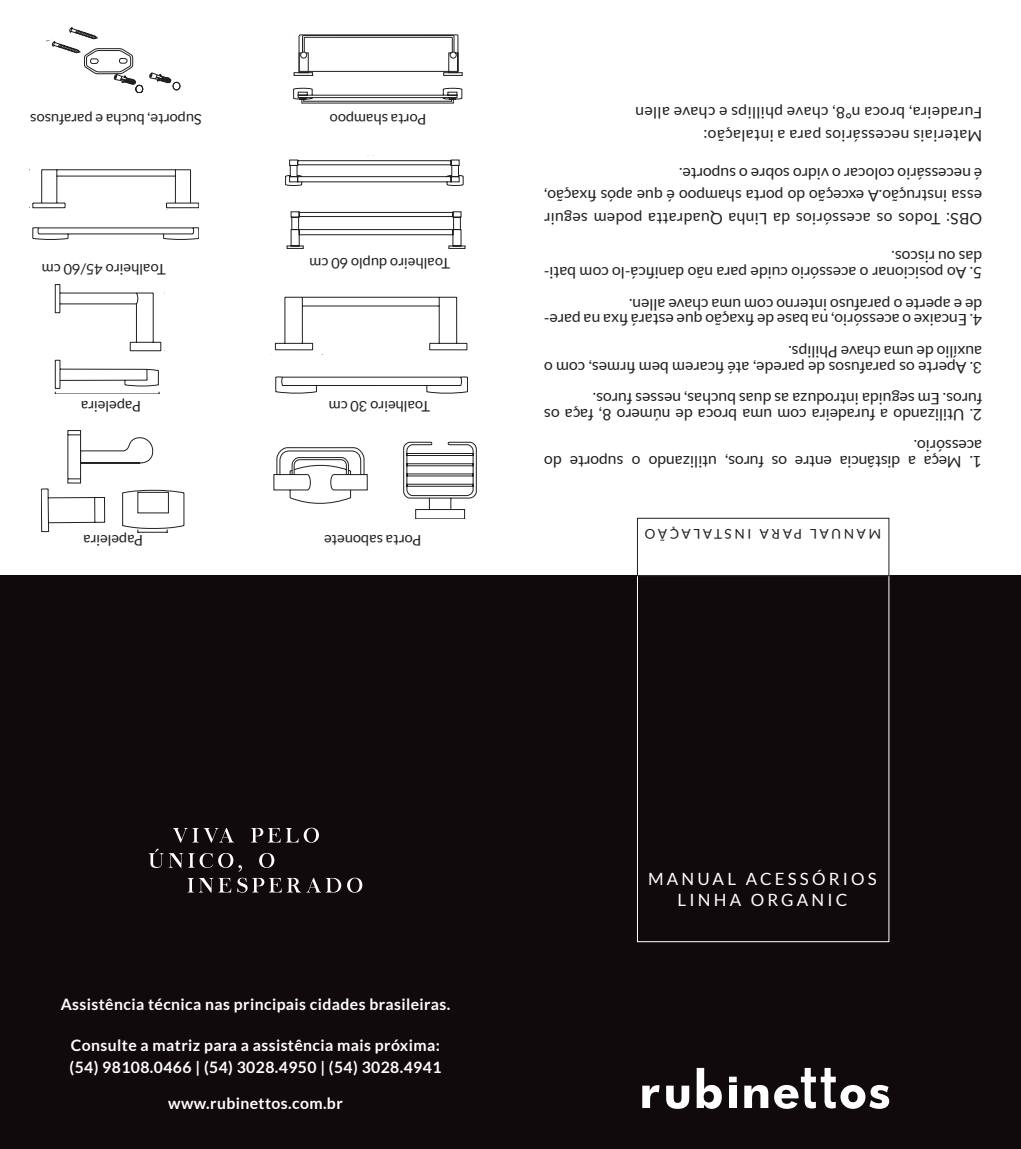
<style>
.page{position:relative;width:1021px;height:1149px;background:#fff}
.page>*{position:absolute;margin:0;border:0;box-sizing:border-box;transform-origin:0 0}
.t1{font:16.88px/20.2px "Lato";letter-spacing:.19em;color:#fff;text-align:center}
.t2{font:15.75px/15.8px "Lato";color:#231f20}
.t3{font:700 15.75px/22.5px "Lato";letter-spacing:.025em;color:#fff}
.t4{font:15.75px/22.5px "Lato";letter-spacing:.025em;color:#231f20}
.t5{font:14.62px "Lato";color:#231f20}
.t6{font:300 13.5px "Lato";letter-spacing:.025em;color:#fff}
.t7{font:13.5px "Lato";letter-spacing:.2em;color:#231f20}
.t8{font:100 9.22px "Lato";color:#231f20}
</style>
<div class="page">
<div style="left:0;top:576px;width:1020px;height:572px;background:#110a0c"></div>
<svg style="left:173px;top:827px;width:146px;height:15px"></svg>
<svg style="left:149px;top:848px;width:125px;height:23px"></svg>
<svg style="left:188px;top:877px;width:174px;height:15px"></svg>
<div style="left:637px;top:574px;width:252px;height:367px;border:1px solid #fff"></div>
<div style="left:637px;top:518px;width:252px;height:58px;border:1px solid #231f20"></div>
<svg style="left:642px;top:1067px;width:247px;height:41px"></svg>
<div style="left:173px;top:82px;width:7px;height:8px;border:1px solid #231f20;border-radius:50%"></div>
<svg style="left:41px;top:430px;width:143px;height:102px"></svg>
<svg style="left:274px;top:441px;width:202px;height:78px"></svg>
<hr style="left:55px;top:393px;width:104px;height:1px;background:#231f20">
<svg style="left:54px;top:284px;width:111px;height:109px"></svg>
<svg style="left:274px;top:297px;width:193px;height:96px"></svg>
<svg style="left:32px;top:169px;width:167px;height:71px"></svg>
<svg style="left:285px;top:159px;width:180px;height:89px"></svg>
<svg style="left:46px;top:27px;width:125px;height:66px"></svg>
<div style="left:149px;top:198px;width:16px;height:16px;background:#fff"></div>
<div style="left:163px;top:210px;width:41px;height:13px;background:#fff"></div>
<div style="left:281px;top:188px;width:184px;height:16px;background:#fff"></div>
<div style="left:315px;top:334px;width:22px;height:20px;background:#fff"></div>
<div style="left:265px;top:355px;width:59px;height:13px;background:#fff"></div>
<div style="left:379px;top:431px;width:20px;height:92px;background:#fff"></div>
<div style="left:154px;top:429px;width:22px;height:37px;background:#fff"></div>
<div style="left:43px;top:423px;width:21px;height:61px;background:#fff"></div>
<div style="left:111px;top:335px;width:17px;height:22px;background:#fff"></div>
<div style="left:128px;top:353px;width:35px;height:13px;background:#fff"></div>
<svg style="left:294px;top:35px;width:168px;height:41px"></svg>
<svg style="left:293px;top:88px;width:169px;height:15px"></svg>
<p class="t5" style="left:202px;top:128px;width:173px;rotate:-180deg">Suporte, bucha e parafusos</p>
<p class="t5" style="left:426px;top:128px;width:98px;rotate:-180deg">Porta shampoo</p>
<p class="t8" style="left:389px;top:124px;width:18px;rotate:-180deg">550</p>
<p class="t5" style="left:166px;top:278px;width:125px;rotate:-180deg">Toalheiro 45/60 cm</p>
<p class="t5" style="left:141px;top:414px;width:61px;rotate:-180deg">Papeleira</p>
<p class="t5" style="left:143px;top:548px;width:61px;rotate:-180deg">Papeleira</p>
<p class="t5" style="left:450px;top:272px;width:142px;rotate:-180deg">Toalheiro duplo 60 cm</p>
<p class="t5" style="left:430px;top:414px;width:103px;rotate:-180deg">Toalheiro 30 cm</p>
<p class="t5" style="left:421px;top:548px;width:99px;rotate:-180deg">Porta sabonete</p>
<p class="t4" style="left:982px;top:147px;width:348px;rotate:-180deg">Materiais necessários para a intalação:<br>Furadeira, broca n°8, chave phillips e chave allen</p>
<p class="t2" style="left:982px;top:230px;width:439px;line-height:22.5px;text-align:justify;rotate:-180deg">OBS: Todos os acessórios da Linha Quadratta podem seguir essa instrução.A exceção do porta shampoo é que após fixação, é necessário colocar o vidro sobre o suporte.</p>
<p class="t2" style="left:982px;top:280px;width:439px;rotate:-180deg">5. Ao posicionar o acessório cuide para não danificá-lo com bati&shy;das ou riscos.</p>
<p class="t2" style="left:982px;top:328px;width:439px;rotate:-180deg">4. Encaixe o acessório, na base de fixação que estará fixa na pare&shy;de e aperte o parafuso interno com uma chave allen.</p>
<p class="t2" style="left:982px;top:375px;width:439px;rotate:-180deg">3. Aperte os parafusos de parede, até ficarem bem firmes, com o auxílio de uma chave Philips.</p>
<p class="t2" style="left:982px;top:422px;width:439px;rotate:-180deg">2. Utilizando a furadeira com uma broca de número 8, faça os furos. Em seguida introduza as duas buchas, nesses furos.</p>
<p class="t2" style="left:982px;top:469px;width:70px;rotate:-180deg">1. acessório.</p>
<p class="t2" style="left:961px;top:469px;width:419px;rotate:-180deg">Meça a distância entre os furos, utilizando o suporte do</p>
<p class="t7" style="left:881px;top:541px;width:238px;rotate:-180deg">MANUAL PARA INSTALAÇÃO</p>
<p class="t3" style="left:61px;top:992px;width:391px">Assistência técnica nas principais cidades brasileiras.</p>
<p class="t3" style="left:70px;top:1033px;width:373px">Consulte a matriz para a assistência mais próxima: (54) 98108.0466 | (54) 3028.4950 | (54) 3028.4941</p>
<p class="t3" style="left:168px;top:1091px;width:176px">www.rubinettos.com.br</p>
<p class="t6" style="left:97px;top:1033px;width:318px">Assistência técnica nas principais cidades brasileiras.</p>
<p class="t1" style="left:648px;top:868px;width:230px">MANUAL ACESSÓRIOS<br>LINHA ORGANIC</p>
</div>
